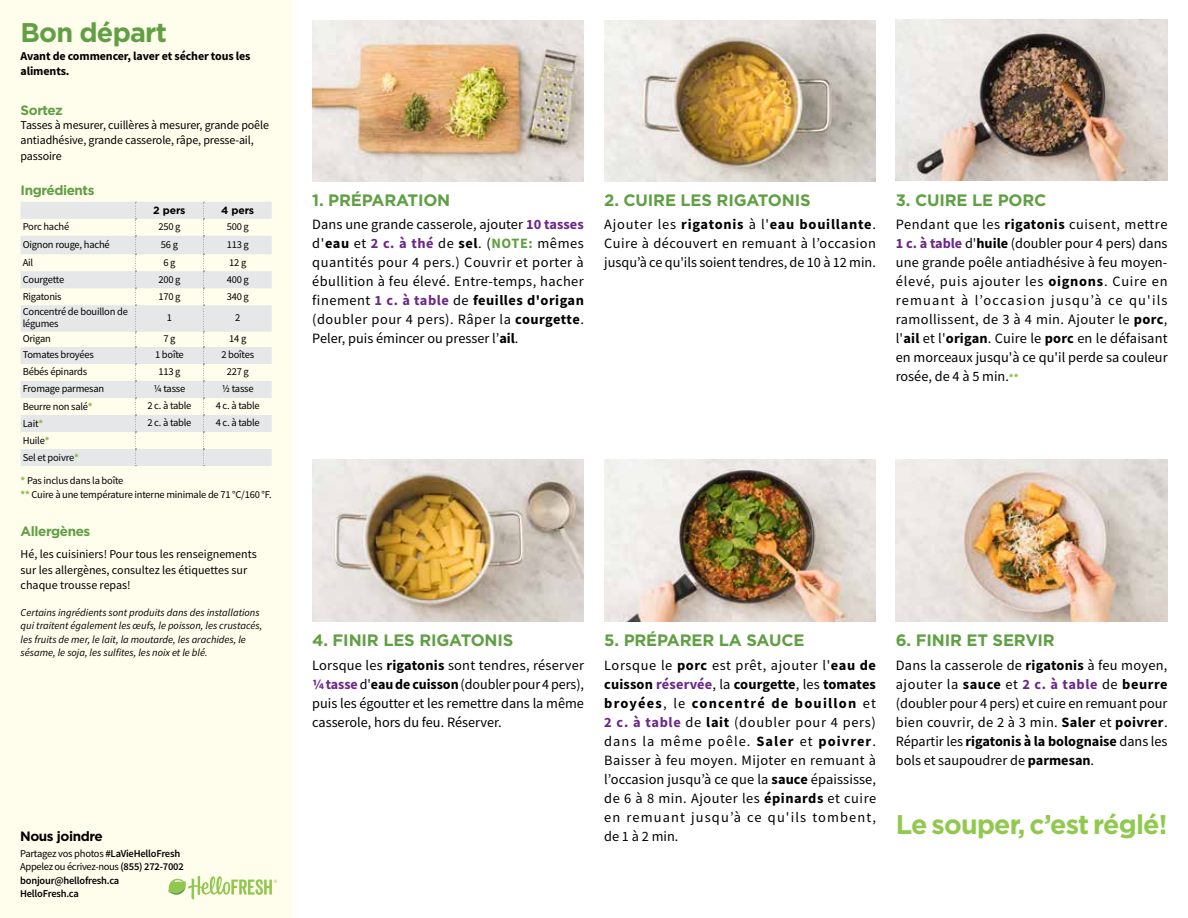
<style>
.page{position:relative;width:1188px;height:918px;background:#fff}
.page>*{position:absolute;margin:0;border:0;box-sizing:border-box;transform-origin:0 0}
.t1{font:700 27px "Gotham";letter-spacing:-.03em;color:#91c84e}
.t2{font:700 27px "Gotham";letter-spacing:-.03em;color:#609f43}
.t3{font:700 16.5px "Gotham";letter-spacing:-.01em;color:#609f43}
.t4{font:14.25px/19px "Source Sans Pro";color:#000;text-align:justify}
.t5{font:700 13.5px "Gotham";letter-spacing:-.03em;color:#609f43}
.t6{font:700 13.5px "Gotham";letter-spacing:-.03em;color:#000}
.t7{font:12px/15.3px "Source Sans Pro";letter-spacing:-.01em;color:#000}
.t8{font:700 12px/15.3px "Source Sans Pro";letter-spacing:-.01em;color:#000}
.t9{font:10.5px/12px "Source Sans Pro";letter-spacing:-.02em;color:#000}
.t10{font:italic 10.5px/13.5px "Source Sans Pro";color:#000}
.t11{font:600 10.5px/13.5px "Source Sans Pro";letter-spacing:-.02em;color:#000}
.t12{font:700 10.5px "Gotham";letter-spacing:-.01em;color:#000}
.s1{font-weight:700;color:#8cba42}
.s2{font-weight:400}
.s3{font-weight:700;color:#6c2888}
.s4{font-weight:700}
.s5{font-weight:700;color:#619f43}
.s6{font-weight:700;font-size:10.5px;color:#8cba42}
</style>
<div class="page">
<div style="left:0;top:0;width:292px;height:918px;background:#fffdec"></div>
<svg style="left:21px;top:202px;width:251px;height:264px;fill:#e6e7e8"></svg>
<svg style="left:203px;top:202px;width:1px;height:264px"></svg>
<svg style="left:135px;top:202px;width:1px;height:264px"></svg>
<svg style="left:168px;top:876px;width:109px;height:23px"></svg>
<img style="left:312px;top:459px;width:272px;height:162px">
<img style="left:604px;top:459px;width:272px;height:162px">
<img style="left:896px;top:459px;width:271px;height:162px">
<img style="left:896px;top:20px;width:272px;height:160px">
<img style="left:604px;top:20px;width:272px;height:161px">
<img style="left:312px;top:20px;width:272px;height:161px">
<h1 class="t2" style="left:21px;top:15px;width:148px">Bon départ</h1>
<p class="t8" style="left:21px;top:48px;width:232px">Avant de commencer, laver et sécher tous les aliments.</p>
<p class="t5" style="left:21px;top:101px;width:44px">Sortez</p>
<p class="t7" style="left:21px;top:117px;width:250px">Tasses à mesurer, cuillères à mesurer, grande poêle antiadhésive, grande casserole, râpe, presse-ail, passoire</p>
<p class="t5" style="left:21px;top:181px;width:75px">Ingrédients</p>
<p class="t12" style="left:153px;top:203px;width:34px">2 pers</p>
<p class="t12" style="left:221px;top:203px;width:34px">4 pers</p>
<p class="t9" style="left:23px;top:221px;width:48px">Porc haché</p>
<p class="t9" style="left:158px;top:221px;width:24px">250 g</p>
<p class="t9" style="left:227px;top:221px;width:24px">500 g</p>
<p class="t9" style="left:23px;top:238px;width:88px">Oignon rouge, haché</p>
<p class="t9" style="left:161px;top:238px;width:19px">56 g</p>
<p class="t9" style="left:227px;top:238px;width:24px">113 g</p>
<p class="t9" style="left:23px;top:256px;width:12px">Ail</p>
<p class="t9" style="left:163px;top:256px;width:14px">6 g</p>
<p class="t9" style="left:229px;top:256px;width:19px">12 g</p>
<p class="t9" style="left:23px;top:273px;width:43px">Courgette</p>
<p class="t9" style="left:158px;top:273px;width:24px">200 g</p>
<p class="t9" style="left:227px;top:273px;width:24px">400 g</p>
<p class="t9" style="left:23px;top:290px;width:40px">Rigatonis</p>
<p class="t9" style="left:158px;top:290px;width:24px">170 g</p>
<p class="t9" style="left:227px;top:290px;width:24px">340 g</p>
<p class="t9" style="left:23px;top:306px;width:107px">Concentré de bouillon de légumes</p>
<p class="t9" style="left:167px;top:312px;width:7px">1</p>
<p class="t9" style="left:235px;top:312px;width:7px">2</p>
<p class="t9" style="left:23px;top:333px;width:30px">Origan</p>
<p class="t9" style="left:163px;top:333px;width:14px">7 g</p>
<p class="t9" style="left:229px;top:333px;width:19px">14 g</p>
<p class="t9" style="left:23px;top:349px;width:73px">Tomates broyées</p>
<p class="t9" style="left:155px;top:349px;width:30px">1 boîte</p>
<p class="t9" style="left:221px;top:349px;width:34px">2 boîtes</p>
<p class="t9" style="left:23px;top:366px;width:66px">Bébés épinards</p>
<p class="t9" style="left:158px;top:366px;width:24px">113 g</p>
<p class="t9" style="left:227px;top:366px;width:24px">227 g</p>
<p class="t9" style="left:23px;top:383px;width:83px">Fromage parmesan</p>
<p class="t9" style="left:154px;top:383px;width:33px">1/4 tasse</p>
<p class="t9" style="left:222px;top:383px;width:33px">1/2 tasse</p>
<p class="t9" style="left:23px;top:400px;width:72px">Beurre non salé<span class="s1">*</span></p>
<p class="t9" style="left:147px;top:400px;width:46px">2 c. à table</p>
<p class="t9" style="left:216px;top:400px;width:46px">4 c. à table</p>
<p class="t9" style="left:23px;top:417px;width:22px">Lait<span class="s1">*</span></p>
<p class="t9" style="left:147px;top:417px;width:46px">2 c. à table</p>
<p class="t9" style="left:216px;top:417px;width:46px">4 c. à table</p>
<p class="t9" style="left:23px;top:432px;width:58px;line-height:17px">Huile<span class="s1">*<br></span>Sel et poivre<span class="s1">*</span></p>
<p class="t9" style="left:21px;top:474px;width:253px;line-height:13.6px"><span class="s1">*</span> Pas inclus dans la boîte<br><span class="s1">**</span> Cuire à une température interne minimale de 71 °C/160 °F.</p>
<p class="t5" style="left:21px;top:522px;width:71px">Allergènes</p>
<p class="t7" style="left:21px;top:547px;width:238px">Hé, les cuisiniers! Pour tous les renseignements sur les allergènes, consultez les étiquettes sur chaque trousse repas!</p>
<p class="t10" style="left:21px;top:606px;width:243px">Certains ingrédients sont produits dans des installations qui traitent également les œufs, le poisson, les crustacés, les fruits de mer, le lait, la moutarde, les arachides, le sésame, le soja, les sulfites, les noix et le blé.</p>
<p class="t6" style="left:20px;top:827px;width:84px">Nous joindre</p>
<p class="t11" style="left:20px;top:847px;width:165px"><span class="s2">Partagez vos photos</span> #LaVieHelloFresh<br><span class="s2">Appelez ou écrivez-nous</span> (855) 272-7002 bonjour@hellofresh.ca<br>HelloFresh.ca</p>
<p class="t3" style="left:312px;top:189px;width:140px">1. PRÉPARATION</p>
<p class="t4" style="left:312px;top:215px;width:273px">Dans une grande casserole, ajouter <span class="s3">10 tasses </span>d'<span class="s4">eau</span> et <span class="s3">2 c. à thé</span> de <span class="s4">sel</span>. (<span class="s5">NOTE:</span> mêmes quantités pour 4 pers.) Couvrir et porter à ébullition à feu élevé. Entre-temps, hacher finement <span class="s3">1 c. à table</span> de <span class="s4">feuilles d'origan </span>(doubler pour 4 pers). Râper la <span class="s4">courgette</span>.<br>Peler, puis émincer ou presser l’<span class="s4">ail</span>.</p>
<p class="t3" style="left:604px;top:189px;width:208px">2. CUIRE LES RIGATONIS</p>
<p class="t4" style="left:604px;top:215px;width:273px">Ajouter les <span class="s4">rigatonis</span> à l'<span class="s4">eau bouillante</span>.<br>Cuire à découvert en remuant à l’occasion jusqu’à ce qu'ils soient tendres, de 10 à 12 min.</p>
<p class="t3" style="left:896px;top:189px;width:152px">3. CUIRE LE PORC</p>
<p class="t4" style="left:896px;top:215px;width:273px">Pendant que les <span class="s4">rigatonis</span> cuisent, mettre <span class="s3">1 c. à table</span> d'<span class="s4">huile</span> (doubler pour 4 pers) dans une grande poêle antiadhésive à feu moyen&shy;élevé, puis ajouter les <span class="s4">oignons</span>. Cuire en remuant à l’occasion jusqu’à ce qu'ils ramollissent, de 3 à 4 min. Ajouter le <span class="s4">porc</span>, l'<span class="s4">ail</span> et l'<span class="s4">origan</span>. Cuire le <span class="s4">porc</span> en le défaisant en morceaux jusqu'à ce qu'il perde sa couleur rosée, de 4 à 5 min.<span class="s6">**</span></p>
<p class="t3" style="left:312px;top:629px;width:203px">4. FINIR LES RIGATONIS</p>
<p class="t4" style="left:312px;top:655px;width:273px">Lorsque les <span class="s4">rigatonis</span> sont tendres, réserver <span class="s3">1/4 tasse</span> d'<span class="s4">eau de cuisson</span> (doubler pour 4 pers), puis les égoutter et les remettre dans la même casserole, hors du feu. Réserver.</p>
<p class="t3" style="left:604px;top:629px;width:202px">5. PRÉPARER LA SAUCE</p>
<p class="t4" style="left:604px;top:655px;width:273px">Lorsque le <span class="s4">porc</span> est prêt, ajouter l'<span class="s4">eau de cuisson</span> <span class="s3">réservée</span>, la <span class="s4">courgette</span>, les <span class="s4">tomates broyées</span>, le <span class="s4">concentré de bouillon</span> et <span class="s3">2 c. à table</span> de <span class="s4">lait</span> (doubler pour 4 pers) dans la même poêle. <span class="s4">Saler</span> et <span class="s4">poivrer</span>.<br>Baisser à feu moyen. Mijoter en remuant à l’occasion jusqu’à ce que la <span class="s4">sauce</span> épaississe, de 6 à 8 min. Ajouter les <span class="s4">épinards</span> et cuire en remuant jusqu’à ce qu'ils tombent, de 1 à 2 min.</p>
<p class="t3" style="left:896px;top:629px;width:161px">6. FINIR ET SERVIR</p>
<p class="t4" style="left:896px;top:655px;width:273px">Dans la casserole de <span class="s4">rigatonis</span> à feu moyen, ajouter la <span class="s4">sauce</span> et <span class="s3">2 c. à table</span> de <span class="s4">beurre </span>(doubler pour 4 pers) et cuire en remuant pour bien couvrir, de 2 à 3 min. <span class="s4">Saler</span> et <span class="s4">poivrer</span>.<br>Répartir les <span class="s4">rigatonis à la bolognaise</span> dans les bols et saupoudrer de <span class="s4">parmesan</span>.</p>
<h1 class="t1" style="left:896px;top:806px;width:273px">Le souper, c’est réglé!</h1>
</div>
